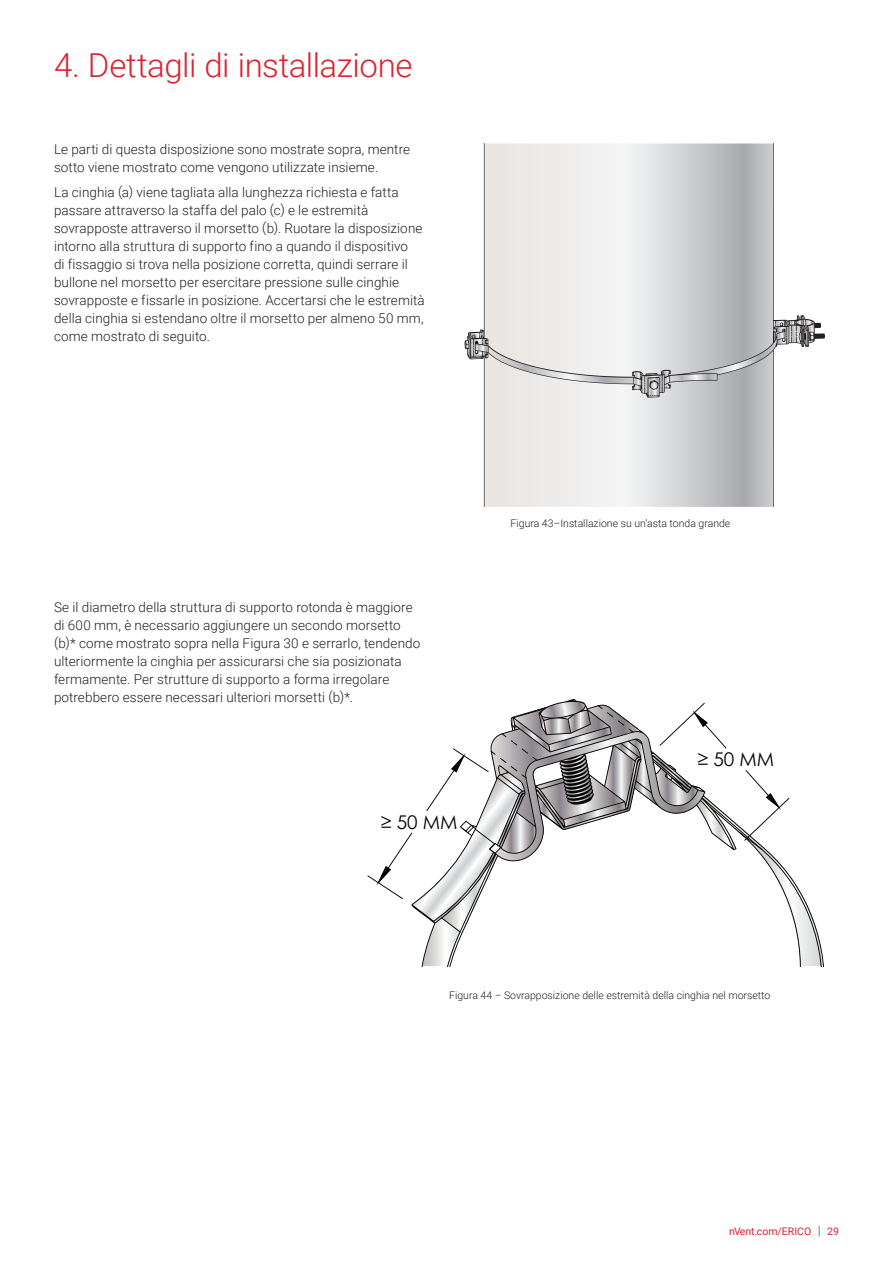
<style>
.page{position:relative;width:893px;height:1263px;background:#fff}
.page>*{position:absolute;margin:0;border:0;box-sizing:border-box;transform-origin:0 0}
.t1{font:300 33px "Roboto";letter-spacing:-.015em;color:#db2230}
.t2{font:18.9px "Century Gothic";color:#040503}
.Body_Text{font:300 13.5px/18px "Roboto";letter-spacing:.005em;color:#231f20}
.reference_text{font:300 10.5px "Roboto";color:#231f20}
.t3{font:10.5px "Roboto";color:#db2230}
.s1{font-weight:300;font-size:12.6px;color:#231f20}
</style>
<div class="page">
<svg style="left:483px;top:143px;width:342px;height:364px"></svg>
<svg style="left:464px;top:316px;width:350px;height:81px"></svg>
<svg style="left:411px;top:699px;width:412px;height:267px"></svg>
<p class="t1" style="left:54px;top:43px;width:360px">4. Dettagli di installazione</p>
<p class="Body_Text" style="left:54px;top:140px;width:358px">Le parti di questa disposizione sono mostrate sopra, mentre sotto viene mostrato come vengono utilizzate insieme.</p>
<p class="Body_Text" style="left:54px;top:183px;width:372px">La cinghia (a) viene tagliata alla lunghezza richiesta e fatta passare attraverso la staffa del palo (c) e le estremità sovrapposte attraverso il morsetto (b). Ruotare la disposizione intorno alla struttura di supporto fino a quando il dispositivo<br>di fissaggio si trova nella posizione corretta, quindi serrare il bullone nel morsetto per esercitare pressione sulle cinghie sovrapposte e fissarle in posizione. Accertarsi che le estremità della cinghia si estendano oltre il morsetto per almeno 50 mm, come mostrato di seguito.</p>
<p class="Body_Text" style="left:54px;top:598px;width:368px">Se il diametro della struttura di supporto rotonda è maggiore di 600 mm, è necessario aggiungere un secondo morsetto (b)* come mostrato sopra nella Figura 30 e serrarlo, tendendo ulteriormente la cinghia per assicurarsi che sia posizionata fermamente. Per strutture di supporto a forma irregolare potrebbero essere necessari ulteriori morsetti (b)*.</p>
<p class="t2" style="left:381px;top:809px;width:78px">≥ 50 MM</p>
<p class="reference_text" style="left:511px;top:516px;width:221px">Figura 43–Installazione su un’asta tonda grande</p>
<p class="t2" style="left:698px;top:746px;width:78px">≥ 50 MM</p>
<p class="reference_text" style="left:449px;top:987px;width:323px">Figura 44 – Sovrapposizione delle estremità della cinghia nel morsetto</p>
<p class="t3" style="left:729px;top:1223px;width:111px">nVent.com/ERICO <span class="s1">|</span> 29</p>
</div>
